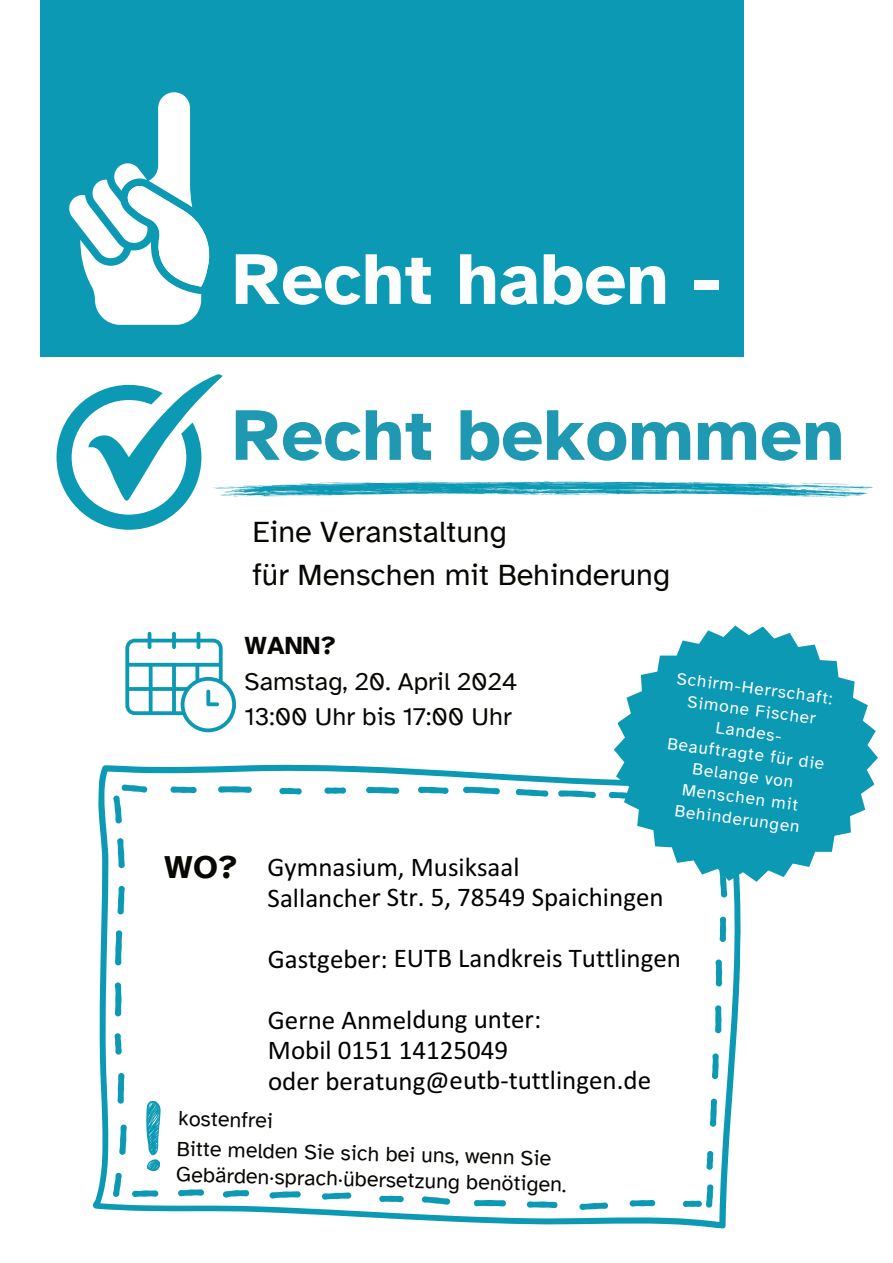
<style>
.page{position:relative;width:893px;height:1263px;background:#fff}
.page>*{position:absolute;margin:0;border:0;box-sizing:border-box;transform-origin:0 0}
.t1{font:700 74.32px "Atkinson Hyperlegible";color:#fcfdfc}
.t2{font:700 74.18px "Atkinson Hyperlegible";color:#1f98b2}
.t3{font:700 32.55px "Atkinson Hyperlegible";color:#080704}
.t4{font:30.75px/42.8px "Atkinson Hyperlegible";color:#080704}
.t5{font:27px/30.5px "Calibri";color:#000}
.t6{font:25.5px/35.4px "Atkinson Hyperlegible";color:#080704}
.t7{font:700 25.5px "Atkinson Hyperlegible";color:#080704}
.t8{font:21.6px/29px "Atkinson Hyperlegible";color:#080704}
.t9{font:17.25px/22px "Atkinson Hyperlegible";color:#fff;text-align:center}
</style>
<div class="page">
<div style="left:41px;top:0;width:703px;height:357px;background:#0c99b4"></div>
<svg style="left:69px;top:92px;width:141px;height:233px"></svg>
<svg style="left:93px;top:764px;width:648px;height:465px"></svg>
<svg style="left:125px;top:632px;width:111px;height:100px"></svg>
<svg style="left:56px;top:374px;width:817px;height:156px"></svg>
<svg style="left:146px;top:1101px;width:14px;height:70px"></svg>
<svg style="left:614px;top:625px;width:264px;height:257px;fill:#0c99b4"></svg>
<h1 class="t1" style="left:232px;top:235px;width:489px">Recht haben -</h1>
<h2 class="t2" style="left:232px;top:391px;width:613px">Recht bekommen</h2>
<p class="t4" style="left:252px;top:511px;width:419px">Eine Veranstaltung<br>für Menschen mit Behinderung</p>
<p class="t7" style="left:244px;top:631px;width:93px">WANN?</p>
<p class="t6" style="left:244px;top:664px;width:274px">Samstag, 20. April 2024<br>13:00 Uhr bis 17:00 Uhr</p>
<p class="t9" style="left:678px;top:667px;width:160px;rotate:8deg">Schirm-Herrschaft:<br>Simone Fischer<br>Landes-<br>Beauftragte für die<br>Belange von<br>Menschen mit<br>Behinderungen</p>
<p class="t3" style="left:164px;top:847px;width:75px">WO?</p>
<p class="t5" style="left:267px;top:854px;width:398px">Gymnasium, Musiksaal<br>Sallancher Str. 5, 78549 Spaichingen</p>
<p class="t5" style="left:268px;top:945px;width:415px">Gastgeber: EUTB Landkreis Tuttlingen</p>
<p class="t5" style="left:268px;top:1006px;width:385px">Gerne Anmeldung unter:<br>Mobil 0151 14125049<br>oder beratung@eutb-tuttlingen.de</p>
<p class="t8" style="left:178px;top:1103px;width:376px;rotate:2deg">kostenfrei<br>Bitte melden Sie sich bei uns, wenn Sie</p>
<p class="t8" style="left:177px;top:1158px;width:392px;rotate:2deg">Gebärden·sprach·übersetzung benötigen.</p>
</div>
